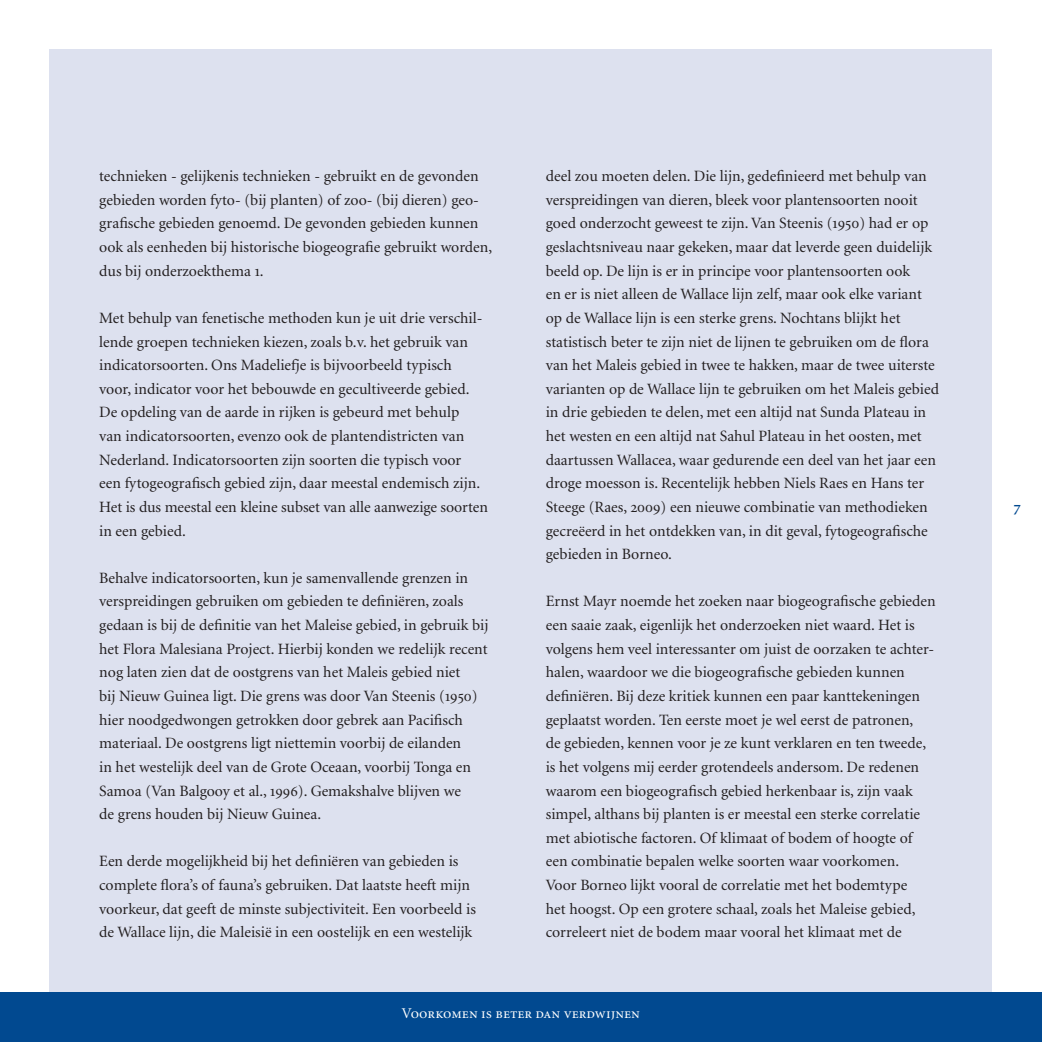
<style>
.page{position:relative;width:1042px;height:1042px;background:#fff}
.page>*{position:absolute;margin:0;border:0;box-sizing:border-box;transform-origin:0 0}
.lopend{font:15.75px/23.6px "Minion";color:#231f20}
.t1{font:15.75px "Minion Semibold SC";color:#014990}
.t2{font:14.88px "Minion Regular SC";letter-spacing:-.005em;color:#fff}
.s1{font-family:"Minion Regular SC"}
</style>
<div class="page">
<div style="left:50px;top:50px;width:942px;height:992px;background:#dde1ef"></div>
<div style="left:0;top:992px;width:1042px;height:50px;background:#014990"></div>
<p class="lopend" style="left:99px;top:165px;width:394px">technieken - gelijkenis technieken - gebruikt en de gevonden gebieden worden fyto- (bij planten) of zoo- (bij dieren) geo&shy;grafische gebieden genoemd. De gevonden gebieden kunnen ook als eenheden bij historische biogeografie gebruikt worden, dus bij onderzoekthema <span class="s1">1</span>.</p>
<p class="lopend" style="left:99px;top:307px;width:390px">Met behulp van fenetische methoden kun je uit drie verschil&shy;lende groepen technieken kiezen, zoals b.v. het gebruik van indicatorsoorten. Ons Madeliefje is bijvoorbeeld typisch<br>voor, indicator voor het bebouwde en gecultiveerde gebied.<br>De opdeling van de aarde in rijken is gebeurd met behulp<br>van indicatorsoorten, evenzo ook de plantendistricten van Nederland. Indicatorsoorten zijn soorten die typisch voor<br>een fytogeografisch gebied zijn, daar meestal endemisch zijn.<br>Het is dus meestal een kleine subset van alle aanwezige soorten in een gebied.</p>
<p class="lopend" style="left:99px;top:566px;width:391px">Behalve indicatorsoorten, kun je samenvallende grenzen in verspreidingen gebruiken om gebieden te definiëren, zoals gedaan is bij de definitie van het Maleise gebied, in gebruik bij het Flora Malesiana Project. Hierbij konden we redelijk recent nog laten zien dat de oostgrens van het Maleis gebied niet<br>bij Nieuw Guinea ligt. Die grens was door Van Steenis (<span class="s1">1950</span>) hier noodgedwongen getrokken door gebrek aan Pacifisch materiaal. De oostgrens ligt niettemin voorbij de eilanden<br>in het westelijk deel van de Grote Oceaan, voorbij Tonga en Samoa (Van Balgooy et al., <span class="s1">1996</span>). Gemakshalve blijven we<br>de grens houden bij Nieuw Guinea.</p>
<p class="lopend" style="left:99px;top:850px;width:378px">Een derde mogelijkheid bij het definiëren van gebieden is complete flora’s of fauna’s gebruiken. Dat laatste heeft mijn voorkeur, dat geeft de minste subjectiviteit. Een voorbeeld is de Wallace lijn, die Maleisië in een oostelijk en een westelijk</p>
<p class="lopend" style="left:546px;top:165px;width:395px">deel zou moeten delen. Die lijn, gedefinieerd met behulp van verspreidingen van dieren, bleek voor plantensoorten nooit goed onderzocht geweest te zijn. Van Steenis (<span class="s1">1950</span>) had er op geslachtsniveau naar gekeken, maar dat leverde geen duidelijk beeld op. De lijn is er in principe voor plantensoorten ook<br>en er is niet alleen de Wallace lijn zelf, maar ook elke variant op de Wallace lijn is een sterke grens. Nochtans blijkt het statistisch beter te zijn niet de lijnen te gebruiken om de flora van het Maleis gebied in twee te hakken, maar de twee uiterste varianten op de Wallace lijn te gebruiken om het Maleis gebied in drie gebieden te delen, met een altijd nat Sunda Plateau in het westen en een altijd nat Sahul Plateau in het oosten, met daartussen Wallacea, waar gedurende een deel van het jaar een droge moesson is. Recentelijk hebben Niels Raes en Hans ter Steege (Raes, <span class="s1">2009</span>) een nieuwe combinatie van methodieken gecreëerd in het ontdekken van, in dit geval, fytogeografische gebieden in Borneo.</p>
<p class="lopend" style="left:546px;top:590px;width:391px">Ernst Mayr noemde het zoeken naar biogeografische gebieden een saaie zaak, eigenlijk het onderzoeken niet waard. Het is volgens hem veel interessanter om juist de oorzaken te achter&shy;halen, waardoor we die biogeografische gebieden kunnen definiëren. Bij deze kritiek kunnen een paar kanttekeningen geplaatst worden. Ten eerste moet je wel eerst de patronen,<br>de gebieden, kennen voor je ze kunt verklaren en ten tweede, is het volgens mij eerder grotendeels andersom. De redenen waarom een biogeografisch gebied herkenbaar is, zijn vaak simpel, althans bij planten is er meestal een sterke correlatie met abiotische factoren. Of klimaat of bodem of hoogte of een combinatie bepalen welke soorten waar voorkomen.<br>Voor Borneo lijkt vooral de correlatie met het bodemtype<br>het hoogst. Op een grotere schaal, zoals het Maleise gebied, correleert niet de bodem maar vooral het klimaat met de</p>
<p class="t2" style="left:402px;top:1006px;width:240px">Voorkomen is beter dan verdwijnen</p>
<p class="t1" style="left:1013px;top:499px;width:9px">7</p>
</div>
